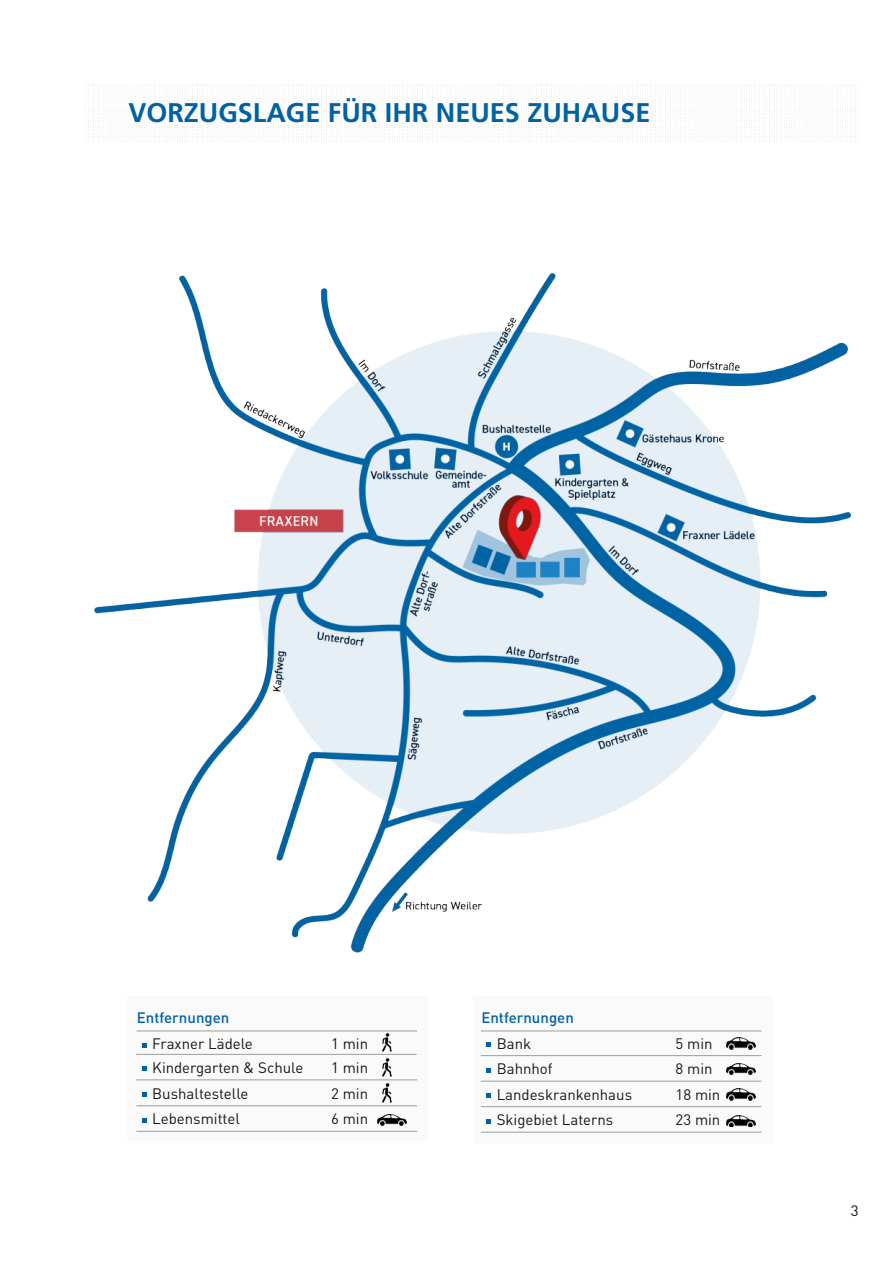
<style>
.page{position:relative;width:893px;height:1263px;background:#fff}
.page>*{position:absolute;margin:0;border:0;box-sizing:border-box;transform-origin:0 0}
.t1{font:700 27px "Frutiger LT Std";color:#0061a3}
.t2{font:15px "DIN";color:#181715}
.t3{font:500 15px "DIN";color:#0061a3}
</style>
<div class="page">
<img style="left:85px;top:86px;width:771px;height:56px">
<img style="left:95px;top:273px;width:756px;height:679px">
<div style="left:128px;top:996px;width:300px;height:145px;background:#fafafa"></div>
<hr style="left:137px;top:1031px;width:280px;height:1px;background:#9d9d9c">
<div style="left:473px;top:996px;width:299px;height:148px;background:#fafafa"></div>
<hr style="left:481px;top:1031px;width:281px;height:1px;background:#9d9d9c">
<hr style="left:136px;top:1054px;width:281px;height:1px;background:#9d9d9c">
<hr style="left:136px;top:1079px;width:281px;height:1px;background:#9d9d9c">
<svg style="left:142px;top:1043px;width:4px;height:4px"></svg>
<svg style="left:142px;top:1067px;width:4px;height:4px"></svg>
<hr style="left:136px;top:1105px;width:281px;height:1px;background:#9d9d9c">
<svg style="left:142px;top:1092px;width:4px;height:5px"></svg>
<hr style="left:136px;top:1131px;width:281px;height:1px;background:#9d9d9c">
<svg style="left:142px;top:1118px;width:4px;height:4px"></svg>
<img style="left:382px;top:1033px;width:9px;height:19px">
<img style="left:382px;top:1058px;width:9px;height:19px">
<img style="left:382px;top:1084px;width:9px;height:18px">
<hr style="left:481px;top:1055px;width:280px;height:1px;background:#9d9d9c">
<svg style="left:486px;top:1042px;width:5px;height:5px"></svg>
<hr style="left:481px;top:1081px;width:280px;height:1px;background:#9d9d9c">
<svg style="left:486px;top:1068px;width:5px;height:4px"></svg>
<hr style="left:481px;top:1106px;width:280px;height:1px;background:#9d9d9c">
<svg style="left:486px;top:1093px;width:5px;height:5px"></svg>
<hr style="left:481px;top:1132px;width:280px;height:1px;background:#9d9d9c">
<svg style="left:486px;top:1119px;width:5px;height:4px"></svg>
<img style="left:727px;top:1115px;width:28px;height:12px">
<img style="left:727px;top:1089px;width:28px;height:11px">
<img style="left:378px;top:1114px;width:28px;height:11px">
<img style="left:727px;top:1038px;width:28px;height:11px">
<img style="left:727px;top:1063px;width:28px;height:11px">
<h1 class="t1" style="left:128px;top:101px;width:524px">VORZUGSLAGE FÜR IHR NEUES ZUHAUSE</h1>
<p class="t3" style="left:137px;top:1008px;width:94px">Entfernungen</p>
<p class="t3" style="left:481px;top:1008px;width:94px">Entfernungen</p>
<p class="t2" style="left:152px;top:1034px;width:102px">Fraxner Lädele</p>
<p class="t2" style="left:331px;top:1034px;width:38px">1 min</p>
<p class="t2" style="left:152px;top:1059px;width:153px">Kindergarten &amp; Schule</p>
<p class="t2" style="left:331px;top:1059px;width:38px">1 min</p>
<p class="t2" style="left:152px;top:1084px;width:98px">Bushaltestelle</p>
<p class="t2" style="left:331px;top:1084px;width:38px">2 min</p>
<p class="t2" style="left:152px;top:1110px;width:89px">Lebensmittel</p>
<p class="t2" style="left:331px;top:1110px;width:38px">6 min</p>
<p class="t2" style="left:497px;top:1034px;width:36px">Bank</p>
<p class="t2" style="left:676px;top:1034px;width:38px">5 min</p>
<p class="t2" style="left:497px;top:1059px;width:57px">Bahnhof</p>
<p class="t2" style="left:676px;top:1059px;width:38px">8 min</p>
<p class="t2" style="left:497px;top:1085px;width:137px">Landeskrankenhaus</p>
<p class="t2" style="left:676px;top:1085px;width:46px">18 min</p>
<p class="t2" style="left:497px;top:1110px;width:118px">Skigebiet Laterns</p>
<p class="t2" style="left:676px;top:1110px;width:46px">23 min</p>
<p class="t2" style="left:851px;top:1201px;width:9px">3</p>
</div>
